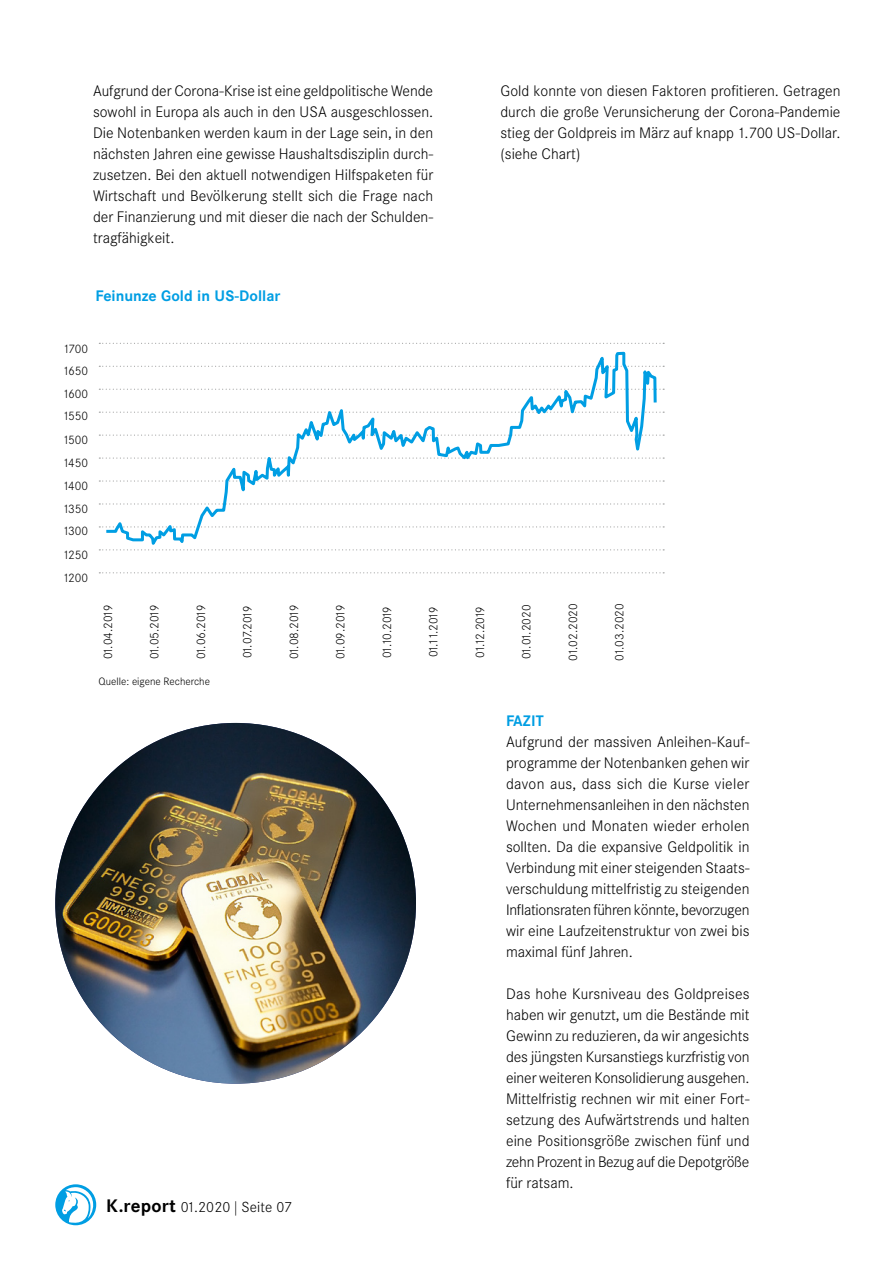
<style>
.page{position:relative;width:893px;height:1263px;background:#fff}
.page>*{position:absolute;margin:0;border:0;box-sizing:border-box;transform-origin:0 0}
.t1{font:300 15px/21px "Corporate SBQ";color:#000;text-align:justify}
.t2{font:700 15px "Corporate SBQ";color:#009ee3}
.t3{font:300 14.4px "Corporate SBQ";letter-spacing:.01em;color:#000}
.t4{font:300 12px/21.5px "Corporate SBQ";color:#000}
.t5{font:300 10.5px "Corporate SBQ";color:#000}
.s1{font-weight:700;font-size:17.85px}
</style>
<div class="page">
<div style="left:55px;top:1184px;width:41px;height:41px;background:#009ee3;border-radius:50%"></div>
<svg style="left:62px;top:1187px;width:31px;height:38px"></svg>
<svg style="left:99px;top:343px;width:565px;height:1px"></svg>
<svg style="left:99px;top:457px;width:565px;height:2px"></svg>
<svg style="left:99px;top:480px;width:565px;height:2px"></svg>
<svg style="left:99px;top:572px;width:565px;height:1px"></svg>
<svg style="left:103px;top:351px;width:555px;height:200px"></svg>
<img style="left:55px;top:723px;width:361px;height:361px;border-radius:180px">
<p class="t1" style="left:93px;top:80px;width:342px">Aufgrund der Corona-Krise ist eine geldpolitische Wende sowohl in Europa als auch in den USA ausgeschlossen.<br>Die Notenbanken werden kaum in der Lage sein, in den nächsten Jahren eine gewisse Haushaltsdisziplin durch&shy;zusetzen. Bei den aktuell notwendigen Hilfspaketen für Wirtschaft und Bevölkerung stellt sich die Frage nach der Finanzierung und mit dieser die nach der Schulden&shy;tragfähigkeit.</p>
<p class="t1" style="left:500px;top:80px;width:342px">Gold konnte von diesen Faktoren profitieren. Getragen durch die große Verunsicherung der Corona-Pandemie stieg der Goldpreis im März auf knapp 1.700 US-Dollar. (siehe Chart)</p>
<p class="t2" style="left:95px;top:286px;width:187px">Feinunze Gold in US-Dollar</p>
<p class="t4" style="left:63px;top:339px;width:26px">1700<br>1650</p>
<p class="t4" style="left:63px;top:383px;width:26px">1600</p>
<p class="t4" style="left:63px;top:403px;width:26px;line-height:24.9px">1550<br>1500</p>
<p class="t4" style="left:63px;top:453px;width:26px">1450</p>
<p class="t4" style="left:63px;top:475px;width:26px">1400</p>
<p class="t4" style="left:63px;top:498px;width:26px;line-height:22.2px">1350<br>1300</p>
<p class="t4" style="left:63px;top:544px;width:26px;line-height:23px">1250<br>1200</p>
<p class="t4" style="left:97px;top:659px;width:56px;rotate:-90deg">01.04.2019</p>
<p class="t4" style="left:144px;top:659px;width:56px;rotate:-90deg">01.05.2019</p>
<p class="t4" style="left:190px;top:659px;width:56px;rotate:-90deg">01.06.2019</p>
<p class="t4" style="left:237px;top:658px;width:54px;rotate:-90deg">01.07.2019</p>
<p class="t4" style="left:283px;top:659px;width:56px;rotate:-90deg">01.08.2019</p>
<p class="t4" style="left:330px;top:659px;width:56px;rotate:-90deg">01.09.2019</p>
<p class="t4" style="left:376px;top:658px;width:53px;rotate:-90deg">01.10.2019</p>
<p class="t4" style="left:423px;top:657px;width:52px;rotate:-90deg">01.11.2019</p>
<p class="t4" style="left:469px;top:658px;width:53px;rotate:-90deg">01.12.2019</p>
<p class="t4" style="left:516px;top:659px;width:56px;rotate:-90deg">01.01.2020</p>
<p class="t4" style="left:562px;top:661px;width:59px;rotate:-90deg">01.02.2020</p>
<p class="t4" style="left:609px;top:661px;width:59px;rotate:-90deg">01.03.2020</p>
<p class="t5" style="left:99px;top:675px;width:113px">Quelle: eigene Recherche</p>
<p class="t2" style="left:506px;top:712px;width:39px">FAZIT</p>
<p class="t1" style="left:506px;top:731px;width:245px">Aufgrund der massiven Anleihen-Kauf&shy;programme der Notenbanken gehen wir davon aus, dass sich die Kurse vieler Unternehmensanleihen in den nächsten Wochen und Monaten wieder erholen sollten. Da die expansive Geldpolitik in Verbindung mit einer steigenden Staats&shy;verschuldung mittelfristig zu steigenden Inflationsraten führen könnte, bevorzugen wir eine Laufzeitenstruktur von zwei bis maximal fünf Jahren.</p>
<p class="t1" style="left:506px;top:983px;width:245px">Das hohe Kursniveau des Goldpreises haben wir genutzt, um die Bestände mit Gewinn zu reduzieren, da wir angesichts des jüngsten Kursanstiegs kurzfristig von einer weiteren Konsolidierung ausgehen.<br>Mittelfristig rechnen wir mit einer Fort&shy;setzung des Aufwärtstrends und halten eine Positionsgröße zwischen fünf und zehn Prozent in Bezug auf die Depotgröße für ratsam.</p>
<p class="t3" style="left:106px;top:1199px;width:187px"><span class="s1">K.report</span> 01.2020 | Seite 07</p>
</div>
